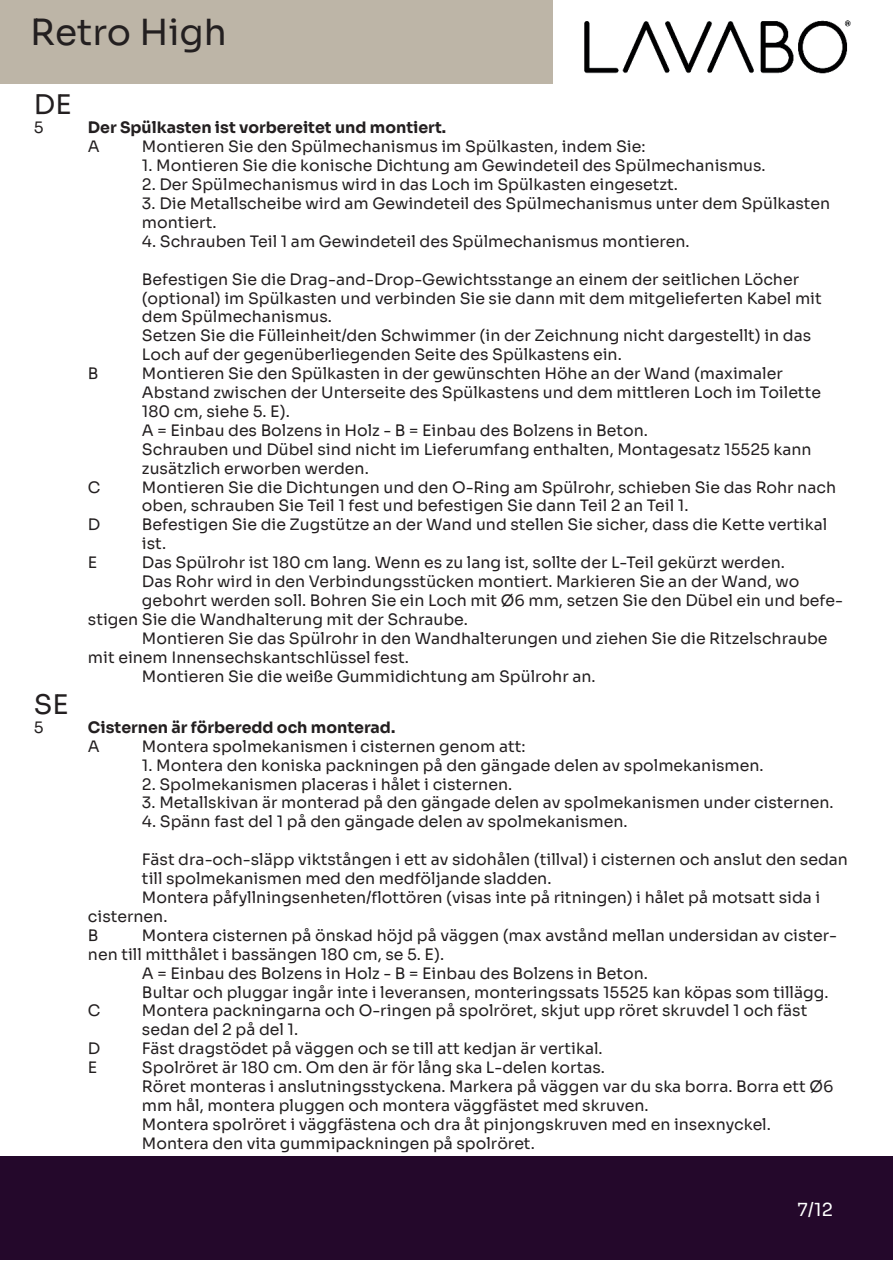
<style>
.page{position:relative;width:893px;height:1263px;background:#fff}
.page>*{position:absolute;margin:0;border:0;box-sizing:border-box;transform-origin:0 0}
.t1{font:36px "Sora";color:#231f20}
.t2{font:27px "Sora";color:#231f20}
.t3{font:18px "Sora";color:#fff}
.t4{font:15.75px/18.9px "Sora";color:#231f20}
.t5{font:700 15.75px "Sora";color:#231f20}
</style>
<div class="page">
<div style="left:0;top:1157px;width:893px;height:103px;background:#24082b"></div>
<div style="left:0;top:0;width:553px;height:83px;background:#bdb5a7"></div>
<img style="left:584px;top:20px;width:267px;height:54px">
<h1 class="t1" style="left:30px;top:15px;width:198px">Retro High</h1>
<h2 class="t2" style="left:34px;top:92px;width:39px">DE</h2>
<p class="t4" style="left:34px;top:119px;width:11px">5</p>
<p class="t5" style="left:88px;top:121px;width:360px">Der Sp¸lkasten ist vorbereitet und montiert.</p>
<p class="t4" style="left:88px;top:138px;width:13px">A</p>
<p class="t4" style="left:142px;top:138px;width:505px">Montieren Sie den Sp¸lmechanismus im Sp¸lkasten, indem Sie:</p>
<p class="t4" style="left:142px;top:157px;width:625px">1. Montieren Sie die konische Dichtung am Gewindeteil des Sp¸lmechanismus.</p>
<p class="t4" style="left:142px;top:176px;width:538px">2. Der Sp¸lmechanismus wird in das Loch im Sp¸lkasten eingesetzt.</p>
<p class="t4" style="left:142px;top:195px;width:690px">3. Die Metallscheibe wird am Gewindeteil des Sp¸lmechanismus unter dem Sp¸lkasten montiert.</p>
<p class="t4" style="left:142px;top:233px;width:549px">4. Schrauben Teil 1 am Gewindeteil des Sp¸lmechanismus montieren.</p>
<p class="t4" style="left:142px;top:271px;width:681px">Befestigen Sie die Drag-and-Drop-Gewichtsstange an einem der seitlichen Lˆcher (optional) im Sp¸lkasten und verbinden Sie sie dann mit dem mitgelieferten Kabel mit dem Sp¸lmechanismus.<br>Setzen Sie die Fülleinheit/den Schwimmer (in der Zeichnung nicht dargestellt) in das Loch auf der gegen¸berliegenden Seite des Sp¸lkastens ein.</p>
<p class="t4" style="left:88px;top:365px;width:12px">B</p>
<p class="t4" style="left:142px;top:365px;width:680px">Montieren Sie den Sp¸lkasten in der gew¸nschten Hˆhe an der Wand (maximaler Abstand zwischen der Unterseite des Sp¸lkastens und dem mittleren Loch im Toilette 180 cm, siehe 5. E).<br>A = Einbau des Bolzens in Holz - B = Einbau des Bolzens in Beton.<br>Schrauben und D¸bel sind nicht im Lieferumfang enthalten, Montagesatz 15525 kann zus‰tzlich erworben werden.</p>
<p class="t4" style="left:88px;top:478px;width:14px">C</p>
<p class="t4" style="left:142px;top:478px;width:696px">Montieren Sie die Dichtungen und den O-Ring am Sp¸lrohr, schieben Sie das Rohr nach oben, schrauben Sie Teil 1 fest und befestigen Sie dann Teil 2 an Teil 1.</p>
<p class="t4" style="left:88px;top:514px;width:14px">D</p>
<p class="t4" style="left:142px;top:514px;width:687px">Befestigen Sie die Zugstütze an der Wand und stellen Sie sicher, dass die Kette vertikal ist.</p>
<p class="t4" style="left:88px;top:554px;width:11px">E</p>
<p class="t4" style="left:142px;top:554px;width:644px">Das Sp¸lrohr ist 180 cm lang. Wenn es zu lang ist, sollte der L-Teil gek¸rzt werden.</p>
<p class="t4" style="left:142px;top:573px;width:659px">Das Rohr wird in den Verbindungsst¸cken montiert. Markieren Sie an der Wand, wo</p>
<p class="t4" style="left:142px;top:592px;width:702px">gebohrt werden soll. Bohren Sie ein Loch mit ÿ6 mm, setzen Sie den D¸bel ein und befe-</p>
<p class="t4" style="left:88px;top:611px;width:381px">stigen Sie die Wandhalterung mit der Schraube.</p>
<p class="t4" style="left:142px;top:630px;width:687px">Montieren Sie das Sp¸lrohr in den Wandhalterungen und ziehen Sie die Ritzelschraube</p>
<p class="t4" style="left:88px;top:649px;width:323px">mit einem Innensechskantschl¸ssel fest.</p>
<p class="t4" style="left:142px;top:667px;width:455px">Montieren Sie die weifle Gummidichtung am Sp¸lrohr an.</p>
<h2 class="t2" style="left:34px;top:692px;width:36px">SE</h2>
<p class="t4" style="left:34px;top:719px;width:11px">5</p>
<p class="t5" style="left:88px;top:721px;width:309px">Cisternen ‰r fˆrberedd och monterad.</p>
<p class="t4" style="left:88px;top:738px;width:13px">A</p>
<p class="t4" style="left:142px;top:738px;width:385px">Montera spolmekanismen i cisternen genom att:</p>
<p class="t4" style="left:142px;top:757px;width:623px">1. Montera den koniska packningen pÂ den g‰ngade delen av spolmekanismen.</p>
<p class="t4" style="left:142px;top:775px;width:372px">2. Spolmekanismen placeras i hÂlet i cisternen.</p>
<p class="t4" style="left:142px;top:794px;width:693px">3. Metallskivan ‰r monterad pÂ den g‰ngade delen av spolmekanismen under cisternen.</p>
<p class="t4" style="left:142px;top:813px;width:487px">4. Sp‰nn fast del 1 pÂ den g‰ngade delen av spolmekanismen.</p>
<p class="t4" style="left:142px;top:851px;width:707px">F‰st dra-och-sl‰pp viktstÂngen i ett av sidohÂlen (tillval) i cisternen och anslut den sedan</p>
<p class="t4" style="left:142px;top:870px;width:411px">till spolmekanismen med den medfˆljande sladden.</p>
<p class="t4" style="left:142px;top:886px;width:680px">Montera påfyllningsenheten/flottören (visas inte på ritningen) i hålet på motsatt sida i</p>
<p class="t4" style="left:88px;top:908px;width:81px">cisternen.</p>
<p class="t4" style="left:88px;top:927px;width:12px">B</p>
<p class="t4" style="left:142px;top:927px;width:696px">Montera cisternen pÂ ˆnskad hˆjd pÂ v‰ggen (max avstÂnd mellan undersidan av cister-</p>
<p class="t4" style="left:88px;top:946px;width:358px">nen till mitthÂlet i bass‰ngen 180 cm, se 5. E).</p>
<p class="t4" style="left:142px;top:964px;width:507px">A = Einbau des Bolzens in Holz - B = Einbau des Bolzens in Beton.</p>
<p class="t4" style="left:142px;top:983px;width:688px">Bultar och pluggar ingÂr inte i leveransen, monteringssats 15525 kan kˆpas som till‰gg.</p>
<p class="t4" style="left:88px;top:1002px;width:14px">C</p>
<p class="t4" style="left:142px;top:1002px;width:667px">Montera packningarna och O-ringen pÂ spolrˆret, skjut upp rˆret skruvdel 1 och f‰st sedan del 2 pÂ del 1.</p>
<p class="t4" style="left:88px;top:1040px;width:14px">D</p>
<p class="t4" style="left:142px;top:1040px;width:462px">F‰st dragstˆdet pÂ v‰ggen och se till att kedjan ‰r vertikal.</p>
<p class="t4" style="left:88px;top:1059px;width:11px">E</p>
<p class="t4" style="left:142px;top:1059px;width:693px">Spolrˆret ‰r 180 cm. Om den ‰r fˆr lÂng ska L-delen kortas.<br>Rˆret monteras i anslutningsstyckena. Markera pÂ v‰ggen var du ska borra. Borra ett ÿ6 mm hÂl, montera pluggen och montera v‰ggf‰stet med skruven.<br>Montera spolrˆret i v‰ggf‰stena och dra Ât pinjongskruven med en insexnyckel.<br>Montera den vita gummipackningen pÂ spolrˆret.</p>
<p class="t3" style="left:798px;top:1201px;width:37px">7/12</p>
</div>
